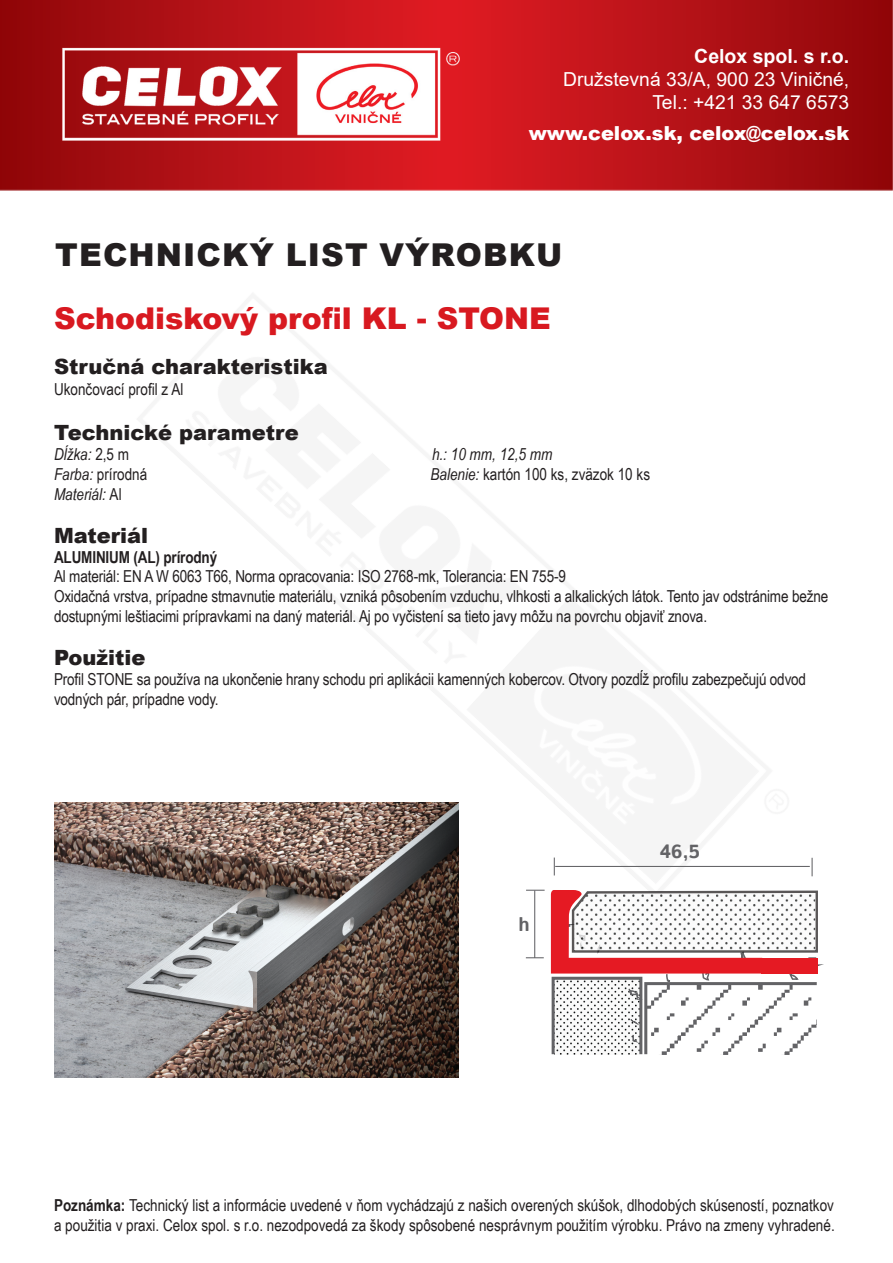
<style>
.page{position:relative;width:893px;height:1263px;background:#fff}
.page>*{position:absolute;margin:0;border:0;box-sizing:border-box;transform-origin:0 0}
.t1{font:900 31.5px "Arial";letter-spacing:.035em;color:#231f20}
.t2{font:900 30px "Arial";color:#d81920}
.t3{font:900 21px "Arial";color:#231f20}
.t4{font:700 19.5px "Arial";color:#fff}
.t5{font:19.35px/23.1px "Arial";color:#fff;text-align:right}
.t6{font:900 19.35px "Arial";color:#fff}
.bold{font:700 19.35px "Istok";color:#636366}
.body{font:16.5px/19.8px "Arial Narrow";letter-spacing:-.01em;color:#231f20}
.t7{font:italic 16.5px "Arial Narrow";color:#231f20}
.t8{font:700 16.5px "Arial Narrow";letter-spacing:-.01em;color:#231f20}
.s1{font-style:normal}
.s2{font-style:italic}
.s3{font-weight:700}
</style>
<div class="page">
<img style="left:0;top:0;width:893px;height:190px">
<img style="left:49px;top:45px;width:417px;height:98px">
<img style="left:54px;top:802px;width:405px;height:275px">
<svg style="left:526px;top:890px;width:19px;height:1px"></svg>
<hr style="left:534px;top:890px;width:1px;height:68px;background:#636366">
<svg style="left:526px;top:957px;width:18px;height:1px"></svg>
<svg style="left:812px;top:858px;width:1px;height:18px"></svg>
<hr style="left:555px;top:866px;width:255px;height:1px;background:#636366">
<svg style="left:554px;top:857px;width:1px;height:18px"></svg>
<svg style="left:551px;top:890px;width:269px;height:165px"></svg>
<p class="t4" style="left:694px;top:42px;width:156px">Celox spol. s r.o.</p>
<p class="t5" style="left:563px;top:68px;width:288px">Družstevná 33/A, 900 23 Viničné,<br>Tel.: +421 33 647 6573</p>
<p class="t6" style="left:529px;top:119px;width:322px">www.celox.sk, celox@celox.sk</p>
<p class="t1" style="left:55px;top:232px;width:508px">TECHNICKÝ LIST VÝROBKU</p>
<p class="t2" style="left:54px;top:296px;width:498px">Schodiskový profil KL - STONE</p>
<p class="t3" style="left:54px;top:351px;width:275px">Stručná charakteristika</p>
<p class="body" style="left:54px;top:379px;width:131px">Ukončovací profil z Al</p>
<p class="t3" style="left:54px;top:417px;width:246px">Technické parametre</p>
<p class="t7" style="left:54px;top:443px;width:77px">Dĺžka: <span class="s1">2,5 m</span></p>
<p class="t7" style="left:432px;top:443px;width:122px">h.: 10 mm, 12,5 mm</p>
<p class="body" style="left:54px;top:463px;width:95px"><span class="s2">Farba:</span> prírodná</p>
<p class="body" style="left:430px;top:463px;width:221px"><span class="s2">Balenie:</span> kartón 100 ks, zväzok 10 ks</p>
<p class="t7" style="left:54px;top:482px;width:69px">Materiál: <span class="s1">Al</span></p>
<p class="t3" style="left:54px;top:520px;width:96px">Materiál</p>
<p class="t8" style="left:54px;top:544px;width:165px">ALUMINIUM (AL) prírodný</p>
<p class="body" style="left:54px;top:566px;width:513px">Al materiál: EN A W 6063 T66, Norma opracovania: ISO 2768-mk, Tolerancia: EN 755-9</p>
<p class="body" style="left:54px;top:586px;width:776px">Oxidačná vrstva, prípadne stmavnutie materiálu, vzniká pôsobením vzduchu, vlhkosti a alkalických látok. Tento jav odstránime bežne dostupnými leštiacimi prípravkami na daný materiál. Aj po vyčistení sa tieto javy môžu na povrchu objaviť znova.</p>
<p class="t3" style="left:54px;top:642px;width:93px">Použitie</p>
<p class="body" style="left:54px;top:669px;width:754px">Profil STONE sa používa na ukončenie hrany schodu pri aplikácii kamenných kobercov. Otvory pozdĺž profilu zabezpečujú odvod vodných pár, prípadne vody.</p>
<p class="bold" style="left:519px;top:912px;width:13px">h</p>
<p class="bold" style="left:660px;top:838px;width:42px">46,5</p>
<p class="body" style="left:54px;top:1195px;width:782px"><span class="s3">Poznámka:</span> Technický list a informácie uvedené v ňom vychádzajú z našich overených skúšok, dlhodobých skúseností, poznatkov a použitia v praxi. Celox spol. s r.o. nezodpovedá za škody spôsobené nesprávnym použitím výrobku. Právo na zmeny vyhradené.</p>
</div>
